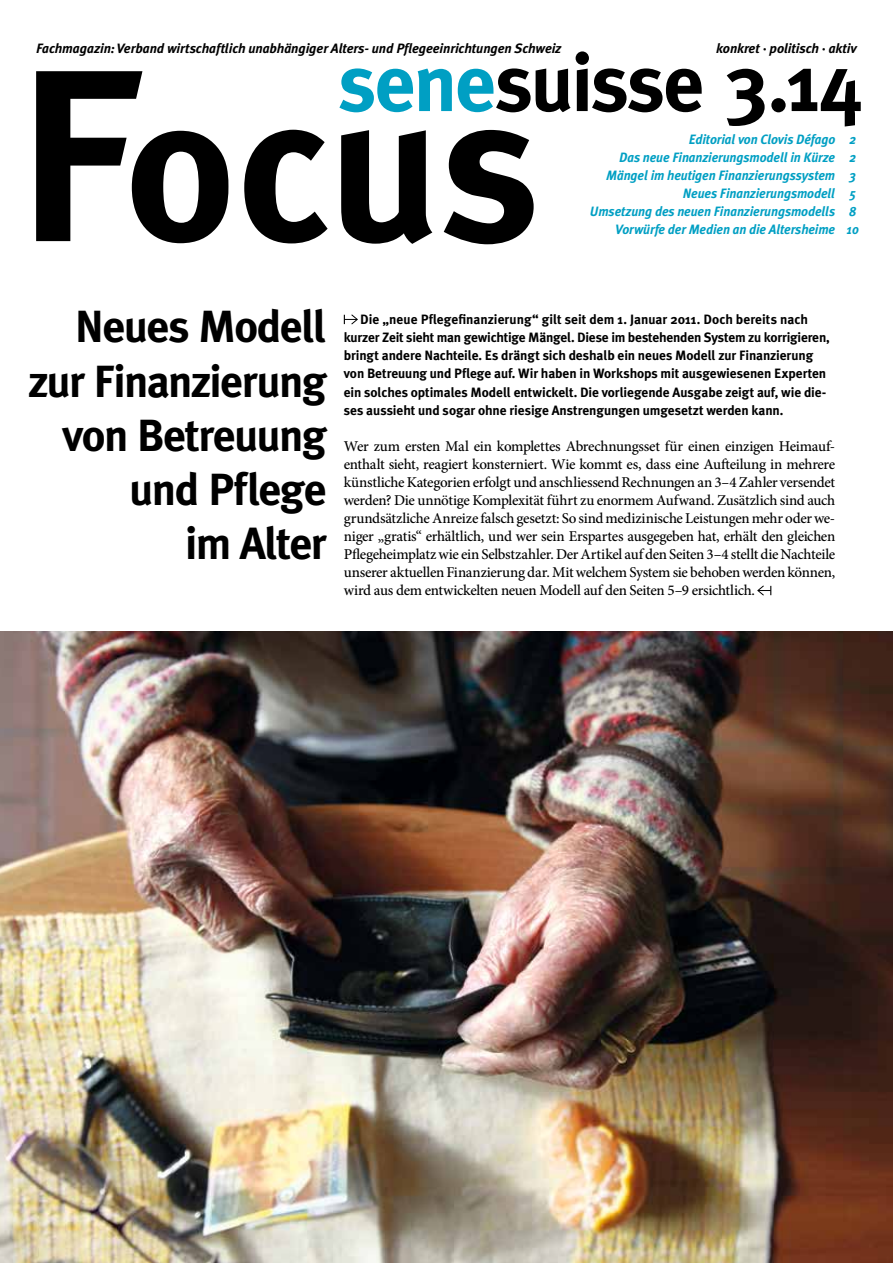
<style>
.page{position:relative;width:893px;height:1263px;background:#fff}
.page>*{position:absolute;margin:0;border:0;box-sizing:border-box;transform-origin:0 0}
.t1{font:700 81px "Meta Plus";letter-spacing:-.03em;color:#000}
.t2{font:700 45px/54.3px "Meta Plus";letter-spacing:-.035em;color:#000;text-align:right}
.t3{font:500 15px/18px "Minion Pro";letter-spacing:-.025em;color:#000;text-align:justify}
.t4{font:700 13.5px/18.1px "Meta Plus";letter-spacing:-.005em;color:#000}
.t5{font:italic 700 13.5px/18.1px "Meta Plus";letter-spacing:-.01em;color:#009fc3;text-align:right;scale:.96 1}
.t6{font:italic 700 13.5px "Meta Plus";letter-spacing:-.01em;color:#000}
.t7{font:italic 700 13.5px/18.1px "Meta Plus";letter-spacing:-.01em;color:#009fc3;scale:.91 1}
.s1{color:#009fc3}
</style>
<div class="page">
<svg style="left:344px;top:314px;width:14px;height:11px"></svg>
<svg style="left:757px;top:585px;width:14px;height:11px"></svg>
<svg style="left:142px;top:130px;width:392px;height:114px;fill:#000"></svg>
<svg style="left:36px;top:71px;width:106px;height:170px"></svg>
<img style="left:0;top:631px;width:893px;height:632px">
<p class="t6" style="left:36px;top:41px;width:527px">Fachmagazin: Verband wirtschaftlich unabhängiger Alters- und Pflegeeinrichtungen Schweiz</p>
<p class="t6" style="left:716px;top:41px;width:142px">konkret · politisch · aktiv</p>
<h1 class="t1" style="left:338px;top:36px;width:527px"><span class="s1">sene</span>suisse 3.14</h1>
<p class="t5" style="left:590px;top:130px;width:257px">Editorial von Clovis Défago<br>Das neue Finanzierungsmodell in Kürze Mängel im heutigen Finanzierungssystem Neues Finanzierungsmodell<br>Umsetzung des neuen Finanzierungsmodells Vorwürfe der Medien an die Altersheime</p>
<p class="t7" style="left:847px;top:130px;width:14px">2<br>2<br>3<br>5<br>8<br>10</p>
<h2 class="t2" style="left:28px;top:299px;width:300px">Neues Modell zur Finanzierung von Betreuung und Pflege<br>im Alter</h2>
<p class="t4" style="left:344px;top:310px;width:487px;text-indent:16px">Die „neue Pflegefinanzierung“ gilt seit dem 1. Januar 2011. Doch bereits nach kurzer Zeit sieht man gewichtige Mängel. Diese im bestehenden System zu korrigieren, bringt andere Nachteile. Es drängt sich deshalb ein neues Modell zur Finanzierung von Betreuung und Pflege auf. Wir haben in Workshops mit ausgewiesenen Experten ein solches optimales Modell entwickelt. Die vorliegende Ausgabe zeigt auf, wie die&shy;ses aussieht und sogar ohne riesige Anstrengungen umgesetzt werden kann.</p>
<p class="t3" style="left:344px;top:437px;width:493px">Wer zum ersten Mal ein komplettes Abrechnungsset für einen einzigen Heimauf&shy;enthalt sieht, reagiert konsterniert. Wie kommt es, dass eine Aufteilung in mehrere künstliche Kategorien erfolgt und anschliessend Rechnungen an 3–4 Zahler versendet werden? Die unnötige Komplexität führt zu enormem Aufwand. Zusätzlich sind auch grundsätzliche Anreize falsch gesetzt: So sind medizinische Leistungen mehr oder we&shy;niger „gratis“ erhältlich, und wer sein Erspartes ausgegeben hat, erhält den gleichen Pflegeheimplatz wie ein Selbstzahler. Der Artikel auf den Seiten 3–4 stellt die Nachteile unserer aktuellen Finanzierung dar. Mit welchem System sie behoben werden können, wird aus dem entwickelten neuen Modell auf den Seiten 5–9 ersichtlich.</p>
</div>
